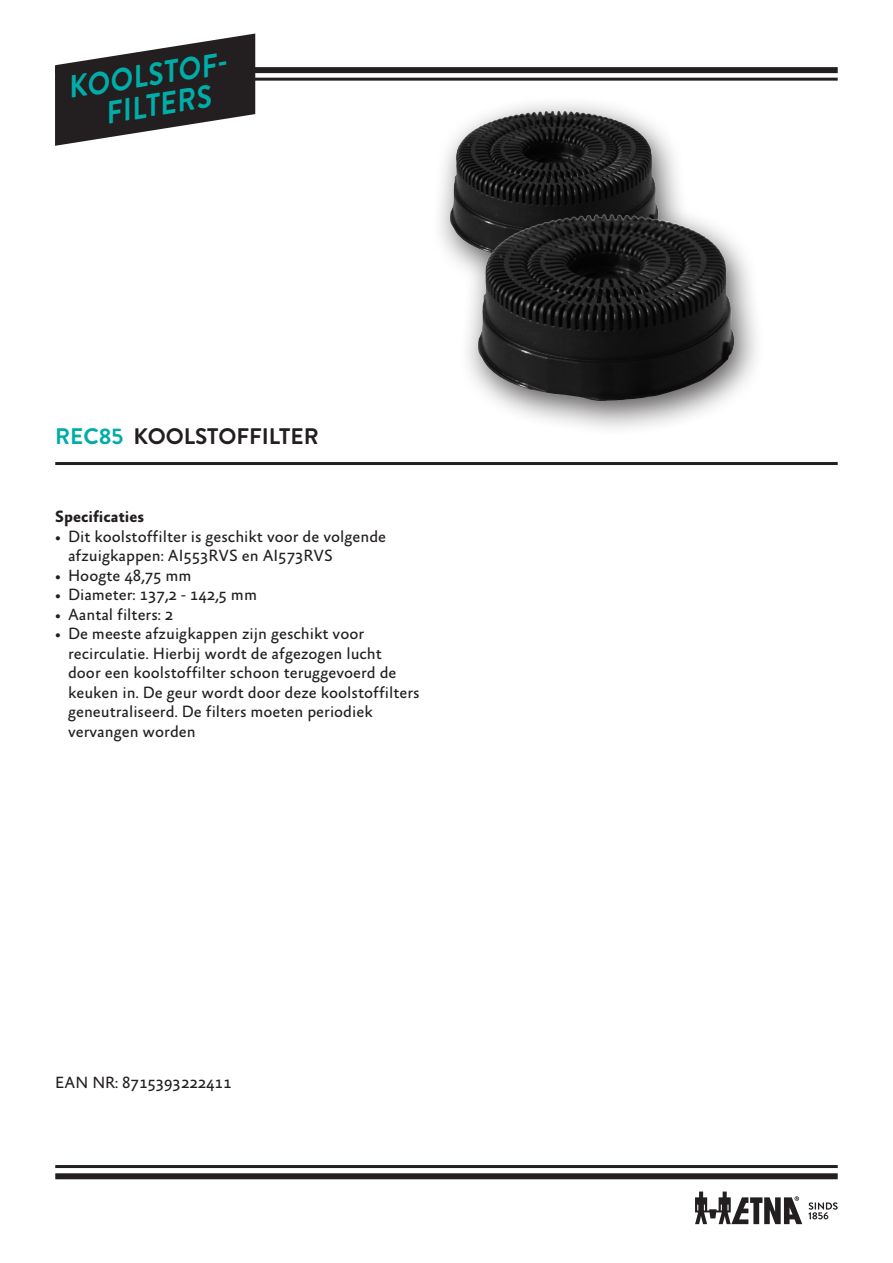
<style>
.page{position:relative;width:893px;height:1263px;background:#fff}
.page>*{position:absolute;margin:0;border:0;box-sizing:border-box;transform-origin:0 0}
.t1{font:italic 700 31.5px/30.6px "Brandon Grotesque";color:#00ada8;text-align:center;scale:.9 1}
.Kop{font:700 22.5px "Brandon Grotesque";color:#231f20}
.producttekst_bullet{font:16.5px/19.5px "Absara Sans";color:#231f20}
.EAN_NR_nieuwe_basis{font:16.5px "Absara Sans";color:#231f20}
.producttekst_tussenk{font:700 16.5px "Absara Sans";color:#231f20}
.s1{color:#00ada8}
</style>
<div class="page">
<div style="left:55px;top:67px;width:783px;height:6px;background:#231f20"></div>
<div style="left:55px;top:1173px;width:783px;height:6px;background:#231f20"></div>
<hr style="left:55px;top:1165px;width:783px;height:3px;background:#231f20">
<hr style="left:55px;top:78px;width:783px;height:3px;background:#231f20">
<svg style="left:808px;top:1202px;width:30px;height:17px"></svg>
<svg style="left:695px;top:1191px;width:107px;height:33px"></svg>
<hr style="left:55px;top:462px;width:783px;height:3px;background:#231f20">
<svg style="left:55px;top:34px;width:200px;height:112px"></svg>
<div style="left:427px;top:92px;width:336px;height:342px;background:#231f20;opacity:.75"></div>
<img style="left:450px;top:111px;width:130px;height:286px">
<p class="t1" style="left:66px;top:73px;width:179px;rotate:-9deg">KOOLSTOF-<br>FILTERS</p>
<p class="Kop" style="left:55px;top:421px;width:265px"><span class="s1">REC85</span> KOOLSTOFFILTER</p>
<p class="producttekst_tussenk" style="left:55px;top:508px;width:90px">Specificaties</p>
<p class="producttekst_bullet" style="left:68px;top:527px;width:320px;text-indent:-13px">• Dit koolstoffilter is geschikt voor de volgende afzuigkappen: AI553RVS en AI573RVS</p>
<p class="producttekst_bullet" style="left:55px;top:566px;width:138px">• Hoogte 48,75 mm</p>
<p class="producttekst_bullet" style="left:55px;top:586px;width:203px">• Diameter: 137,2 - 142,5 mm</p>
<p class="producttekst_bullet" style="left:55px;top:605px;width:119px">• Aantal filters: 2</p>
<p class="producttekst_bullet" style="left:68px;top:625px;width:353px;text-indent:-13px">• De meeste afzuigkappen zijn geschikt voor recirculatie. Hierbij wordt de afgezogen lucht<br>door een koolstoffilter schoon teruggevoerd de keuken in. De geur wordt door deze koolstoffilters geneutraliseerd. De filters moeten periodiek vervangen worden</p>
<p class="EAN_NR_nieuwe_basis" style="left:55px;top:1073px;width:178px">EAN NR: 8715393222411</p>
</div>
